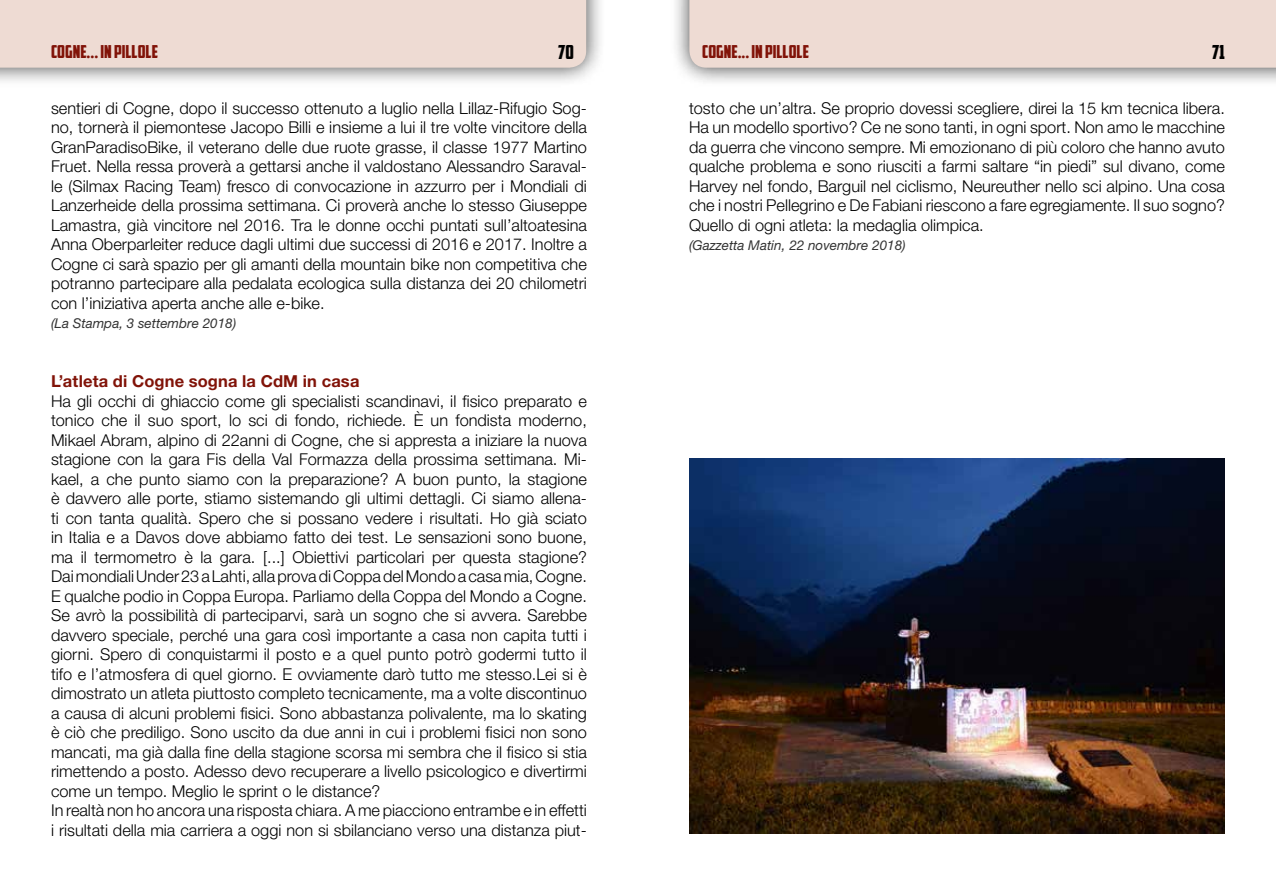
<style>
.page{position:relative;width:1276px;height:893px;background:#fff}
.page>*{position:absolute;margin:0;border:0;box-sizing:border-box;transform-origin:0 0}
.t1{font:19.5px "American Captain";color:#000}
.t2{font:18px "American Captain";color:#811308}
.t3{font:700 16.5px "Helvetica Neue LT Std";letter-spacing:.01em;color:#811308}
.t4{font:300 16.35px/19.5px "Helvetica Neue LT Std";color:#000;text-align:justify}
.t5{font:italic 13.5px "Helvetica Neue LT Std";color:#333}
</style>
<div class="page">
<div style="left:0;top:0;width:606px;height:88px;background:#000;opacity:.75"></div>
<div style="left:0;top:0;width:586px;height:68px;background:#eedbd3"></div>
<div style="left:669px;top:0;width:607px;height:87px;background:#000;opacity:.75"></div>
<div style="left:689px;top:0;width:587px;height:68px;background:#eedbd3"></div>
<img style="left:689px;top:458px;width:536px;height:375px">
<p class="t2" style="left:51px;top:41px;width:109px">COGNE... IN PILLOLE</p>
<p class="t1" style="left:558px;top:40px;width:17px">70</p>
<p class="t2" style="left:702px;top:41px;width:109px">COGNE... IN PILLOLE</p>
<p class="t1" style="left:1212px;top:40px;width:14px">71</p>
<p class="t4" style="left:51px;top:98px;width:537px">sentieri di Cogne, dopo il successo ottenuto a luglio nella Lillaz-Rifugio Sog&shy;no, tornerà il piemontese Jacopo Billi e insieme a lui il tre volte vincitore della GranParadisoBike, il veterano delle due ruote grasse, il classe 1977 Martino Fruet. Nella ressa proverà a gettarsi anche il valdostano Alessandro Saraval&shy;le (Silmax Racing Team) fresco di convocazione in azzurro per i Mondiali di Lanzerheide della prossima settimana. Ci proverà anche lo stesso Giuseppe Lamastra, già vincitore nel 2016. Tra le donne occhi puntati sull’altoatesina Anna Oberparleiter reduce dagli ultimi due successi di 2016 e 2017. Inoltre a Cogne ci sarà spazio per gli amanti della mountain bike non competitiva che potranno partecipare alla pedalata ecologica sulla distanza dei 20 chilometri con l’iniziativa aperta anche alle e-bike.</p>
<p class="t5" style="left:51px;top:315px;width:187px">(La Stampa, 3 settembre 2018)</p>
<p class="t3" style="left:51px;top:371px;width:310px">L’atleta di Cogne sogna la CdM in casa</p>
<p class="t4" style="left:51px;top:391px;width:537px;text-align:left">Ha gli occhi di ghiaccio come gli specialisti scandinavi, il fisico preparato e tonico che il suo sport, lo sci di fondo, richiede. È un fondista moderno, Mikael Abram, alpino di 22anni di Cogne, che si appresta a iniziare la nuova stagione con la gara Fis della Val Formazza della prossima settimana. Mi&shy;kael, a che punto siamo con la preparazione? A buon punto, la stagione è davvero alle porte, stiamo sistemando gli ultimi dettagli. Ci siamo allena&shy;ti con tanta qualità. Spero che si possano vedere i risultati. Ho già sciato in Italia e a Davos dove abbiamo fatto dei test. Le sensazioni sono buone, ma il termometro è la gara. [...] Obiettivi particolari per questa stagione?<br>Dai mondiali Under 23 a Lahti, alla prova di Coppa del Mondo a casa mia, Cogne.<br>E qualche podio in Coppa Europa. Parliamo della Coppa del Mondo a Cogne.<br>Se avrò la possibilità di parteciparvi, sarà un sogno che si avvera. Sarebbe davvero speciale, perché una gara così importante a casa non capita tutti i giorni. Spero di conquistarmi il posto e a quel punto potrò godermi tutto il tifo e l’atmosfera di quel giorno. E ovviamente darò tutto me stesso.Lei si è dimostrato un atleta piuttosto completo tecnicamente, ma a volte discontinuo a causa di alcuni problemi fisici. Sono abbastanza polivalente, ma lo skating è ciò che prediligo. Sono uscito da due anni in cui i problemi fisici non sono mancati, ma già dalla fine della stagione scorsa mi sembra che il fisico si stia rimettendo a posto. Adesso devo recuperare a livello psicologico e divertirmi come un tempo. Meglio le sprint o le distance?<br>In realtà non ho ancora una risposta chiara. A me piacciono entrambe e in effetti i risultati della mia carriera a oggi non si sbilanciano verso una distanza piut-</p>
<p class="t4" style="left:689px;top:98px;width:537px">tosto che un’altra. Se proprio dovessi scegliere, direi la 15 km tecnica libera.<br>Ha un modello sportivo? Ce ne sono tanti, in ogni sport. Non amo le macchine da guerra che vincono sempre. Mi emozionano di più coloro che hanno avuto qualche problema e sono riusciti a farmi saltare “in piedi” sul divano, come Harvey nel fondo, Barguil nel ciclismo, Neureuther nello sci alpino. Una cosa che i nostri Pellegrino e De Fabiani riescono a fare egregiamente. Il suo sogno?<br>Quello di ogni atleta: la medaglia olimpica.</p>
<p class="t5" style="left:689px;top:237px;width:218px">(Gazzetta Matin, 22 novembre 2018)</p>
</div>
